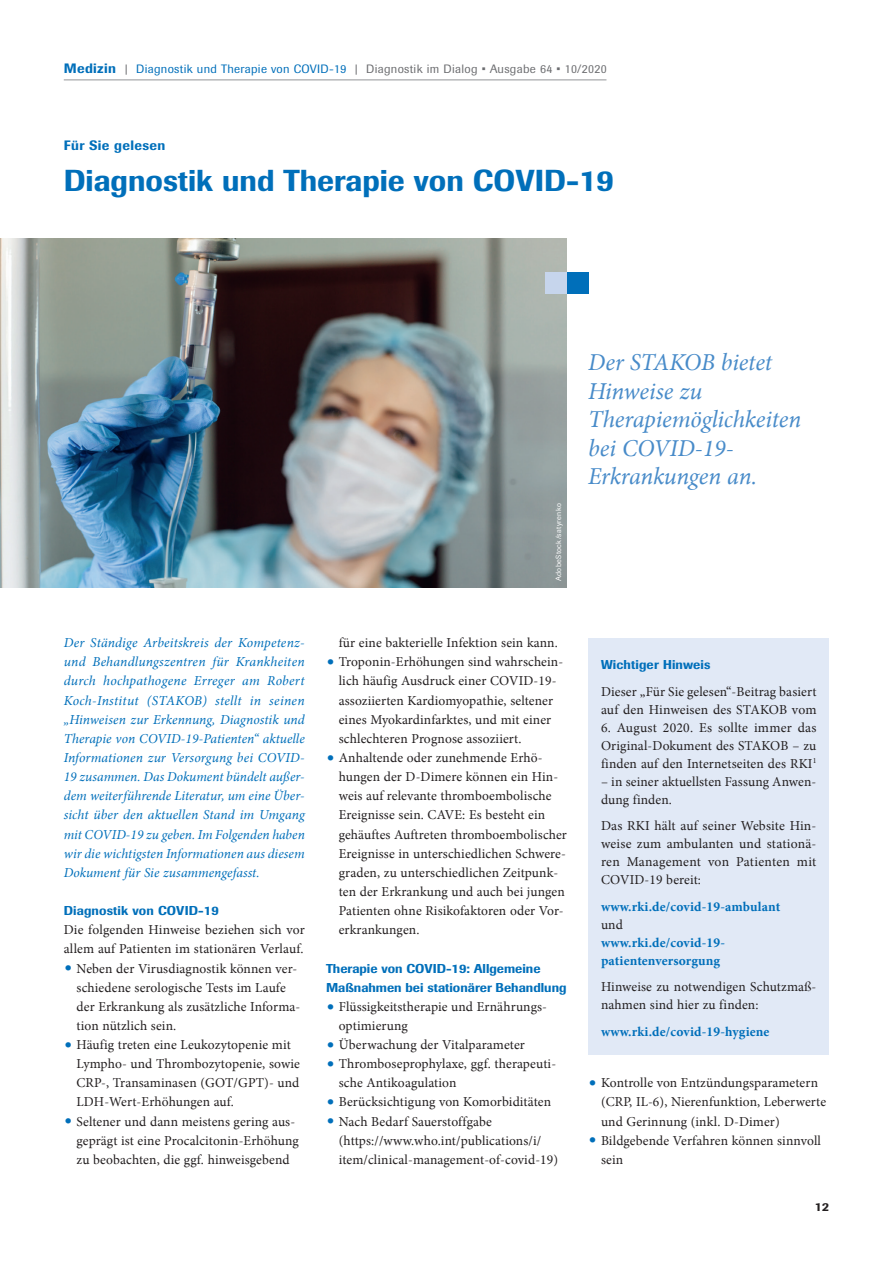
<style>
.page{position:relative;width:893px;height:1263px;background:#fff}
.page>*{position:absolute;margin:0;border:0;box-sizing:border-box;transform-origin:0 0}
.t1{font:500 30px "Imago";color:#006fba}
.t2{font:italic 24px/28.5px "Minion";letter-spacing:-.005em;color:#488bc9}
.t3{font:13.5px/18px "Minion";letter-spacing:.01em;color:#231f20}
.t4{font:italic 13.5px/19.2px "Minion";letter-spacing:.005em;color:#006fba;text-align:justify}
.t5{font:700 13.5px/18px "Minion";letter-spacing:.01em;color:#006fba}
.t6{font:500 13.5px "Imago";letter-spacing:.025em;color:#006fba}
.t7{font:500 12.75px/19.2px "Imago";color:#006fba}
.t8{font:12px "Imago";letter-spacing:.025em;color:#6c6d70}
.t9{font:500 12px "Imago";color:#231f20}
.t10{font:7.5px "Imago";letter-spacing:.04em;color:#fff}
.s1{font-weight:500;font-size:13.5px;color:#006fba}
.s2{color:#006fba}
.s3{font-family:"European Pi Three";color:#006fba}
</style>
<div class="page">
<hr style="left:64px;top:80px;width:542px;height:1px;background:#939598">
<img style="left:0;top:239px;width:567px;height:348px">
<div style="left:546px;top:272px;width:42px;height:21px;background:#c6d5ec"></div>
<div style="left:567px;top:272px;width:21px;height:21px;background:#006fba"></div>
<div style="left:588px;top:639px;width:241px;height:416px;background:#e1e9f6"></div>
<p class="t8" style="left:64px;top:61px;width:544px"><span class="s1">Medizin</span> | <span class="s2">Diagnostik und Therapie von COVID-19</span> | Diagnostik im Dialog • Ausgabe 64 • 10/2020</p>
<p class="t6" style="left:64px;top:137px;width:103px">Für Sie gelesen</p>
<h1 class="t1" style="left:64px;top:161px;width:552px">Diagnostik und Therapie von COVID-19</h1>
<p class="t10" style="left:554px;top:581px;width:79px;rotate:-90deg">AdobeStock/satyrenko</p>
<h2 class="t2" style="left:588px;top:348px;width:215px">Der STAKOB bietet<br>Hinweise zu<br>Therapiemöglichkeiten bei COVID-19-<br>Erkrankungen an.</h2>
<p class="t4" style="left:64px;top:633px;width:243px">Der Ständige Arbeitskreis der Kompetenz&shy;und Behandlungszentren für Krankheiten durch hochpathogene Erreger am Robert Koch-Institut (STAKOB) stellt in seinen „Hinweisen zur Erkennung, Diagnostik und Therapie von COVID-19-Patienten“ aktuelle Informationen zur Versorgung bei COVID-19 zusammen. Das Dokument bündelt außer&shy;dem weiterführende Literatur, um eine Über&shy;sicht über den aktuellen Stand im Umgang mit COVID-19 zu geben. Im Folgenden haben wir die wichtigsten Informationen aus diesem Dokument für Sie zusammengefasst.</p>
<p class="t7" style="left:64px;top:901px;width:157px">Diagnostik von COVID-19</p>
<p class="t3" style="left:64px;top:921px;width:242px">Die folgenden Hinweise beziehen sich vor</p>
<p class="t3" style="left:64px;top:940px;width:241px">allem auf Patienten im stationären Verlauf.</p>
<p class="t3" style="left:64px;top:959px;width:235px"><span class="s3">O</span> Neben der Virusdiagnostik können ver-</p>
<p class="t3" style="left:77px;top:978px;width:211px">schiedene serologische Tests im Laufe</p>
<p class="t3" style="left:77px;top:997px;width:225px">der Erkrankung als zusätzliche Informa-</p>
<p class="t3" style="left:77px;top:1017px;width:101px">tion nützlich sein.</p>
<p class="t3" style="left:64px;top:1036px;width:229px"><span class="s3">O</span> Häufig treten eine Leukozytopenie mit</p>
<p class="t3" style="left:77px;top:1055px;width:225px">Lympho- und Thrombozytopenie, sowie</p>
<p class="t3" style="left:77px;top:1074px;width:224px">CRP-, Transaminasen (GOT/GPT)- und</p>
<p class="t3" style="left:77px;top:1093px;width:159px">LDH-Wert-Erhöhungen auf.</p>
<p class="t3" style="left:64px;top:1112px;width:233px"><span class="s3">O</span> Seltener und dann meistens gering aus-</p>
<p class="t3" style="left:77px;top:1131px;width:224px">geprägt ist eine Procalcitonin-Erhöhung</p>
<p class="t3" style="left:77px;top:1150px;width:215px">zu beobachten, die ggf. hinweisgebend</p>
<p class="t3" style="left:339px;top:634px;width:221px">für eine bakterielle Infektion sein kann.</p>
<p class="t3" style="left:326px;top:653px;width:239px"><span class="s3">O</span> Troponin-Erhöhungen sind wahrschein-</p>
<p class="t3" style="left:339px;top:672px;width:219px">lich häufig Ausdruck einer COVID-19-</p>
<p class="t3" style="left:339px;top:691px;width:216px">assoziierten Kardiomyopathie, seltener</p>
<p class="t3" style="left:339px;top:710px;width:214px">eines Myokardinfarktes, und mit einer</p>
<p class="t3" style="left:339px;top:730px;width:184px">schlechteren Prognose assoziiert.</p>
<p class="t3" style="left:326px;top:749px;width:218px"><span class="s3">O</span> Anhaltende oder zunehmende Erhö-</p>
<p class="t3" style="left:339px;top:768px;width:221px">hungen der D-Dimere können ein Hin-</p>
<p class="t3" style="left:339px;top:787px;width:214px">weis auf relevante thromboembolische</p>
<p class="t3" style="left:339px;top:806px;width:208px">Ereignisse sein. CAVE: Es besteht ein</p>
<p class="t3" style="left:339px;top:825px;width:230px">gehäuftes Auftreten thromboembolischer</p>
<p class="t3" style="left:339px;top:844px;width:229px">Ereignisse in unterschiedlichen Schwere-</p>
<p class="t3" style="left:339px;top:863px;width:221px">graden, zu unterschiedlichen Zeitpunk-</p>
<p class="t3" style="left:339px;top:883px;width:227px">ten der Erkrankung und auch bei jungen</p>
<p class="t3" style="left:339px;top:902px;width:226px">Patienten ohne Risikofaktoren oder Vor-</p>
<p class="t3" style="left:339px;top:921px;width:82px">erkrankungen.</p>
<p class="t7" style="left:326px;top:958px;width:242px">Therapie von COVID-19: Allgemeine<br>Maßnahmen bei stationärer Behandlung</p>
<p class="t3" style="left:326px;top:997px;width:223px"><span class="s3">O</span> Flüssigkeitstherapie und Ernährungs-</p>
<p class="t3" style="left:339px;top:1017px;width:71px">optimierung</p>
<p class="t3" style="left:326px;top:1036px;width:200px"><span class="s3">O</span> Überwachung der Vitalparameter</p>
<p class="t3" style="left:326px;top:1055px;width:232px"><span class="s3">O</span> Thromboseprophylaxe, ggf. therapeuti-</p>
<p class="t3" style="left:339px;top:1074px;width:119px">sche Antikoagulation</p>
<p class="t3" style="left:326px;top:1093px;width:227px"><span class="s3">O</span> Berücksichtigung von Komorbiditäten</p>
<p class="t3" style="left:326px;top:1112px;width:167px"><span class="s3">O</span> Nach Bedarf Sauerstoffgabe</p>
<p class="t3" style="left:339px;top:1131px;width:204px">(https://www.who.int/publications/i/</p>
<p class="t3" style="left:339px;top:1150px;width:221px">item/clinical-management-of-covid-19)</p>
<p class="t7" style="left:601px;top:655px;width:111px">Wichtiger Hinweis</p>
<p class="t3" style="left:601px;top:683px;width:217px">Dieser „Für Sie gelesen“-Beitrag basiert auf den Hinweisen des STAKOB vom</p>
<p class="t3" style="left:601px;top:719px;width:217px;text-align:justify">6. August 2020. Es sollte immer das Original-Dokument des STAKOB – zu finden auf den Internetseiten des RKI<sup>1</sup></p>
<p class="t3" style="left:601px;top:773px;width:217px">– in seiner aktuellsten Fassung Anwen&shy;dung finden.</p>
<p class="t3" style="left:601px;top:817px;width:217px;text-align:justify">Das RKI hält auf seiner Website Hin&shy;weise zum ambulanten und stationä&shy;ren Management von Patienten mit COVID-19 bereit:</p>
<p class="t5" style="left:601px;top:897px;width:181px">www.rki.de/covid-19-ambulant</p>
<p class="t3" style="left:601px;top:916px;width:23px">und</p>
<p class="t5" style="left:601px;top:933px;width:125px">www.rki.de/covid-19- patientenversorgung</p>
<p class="t3" style="left:601px;top:978px;width:217px">Hinweise zu notwendigen Schutzmaß&shy;nahmen sind hier zu finden:</p>
<p class="t5" style="left:601px;top:1022px;width:170px">www.rki.de/covid-19-hygiene</p>
<p class="t3" style="left:588px;top:1074px;width:231px"><span class="s3">O</span> Kontrolle von Entzündungsparametern</p>
<p class="t3" style="left:601px;top:1093px;width:227px">(CRP, IL-6), Nierenfunktion, Leberwerte</p>
<p class="t3" style="left:601px;top:1112px;width:180px">und Gerinnung (inkl. D-Dimer)</p>
<p class="t3" style="left:588px;top:1131px;width:234px"><span class="s3">O</span> Bildgebende Verfahren können sinnvoll</p>
<p class="t3" style="left:601px;top:1150px;width:24px">sein</p>
<p class="t9" style="left:815px;top:1198px;width:16px">12</p>
</div>
